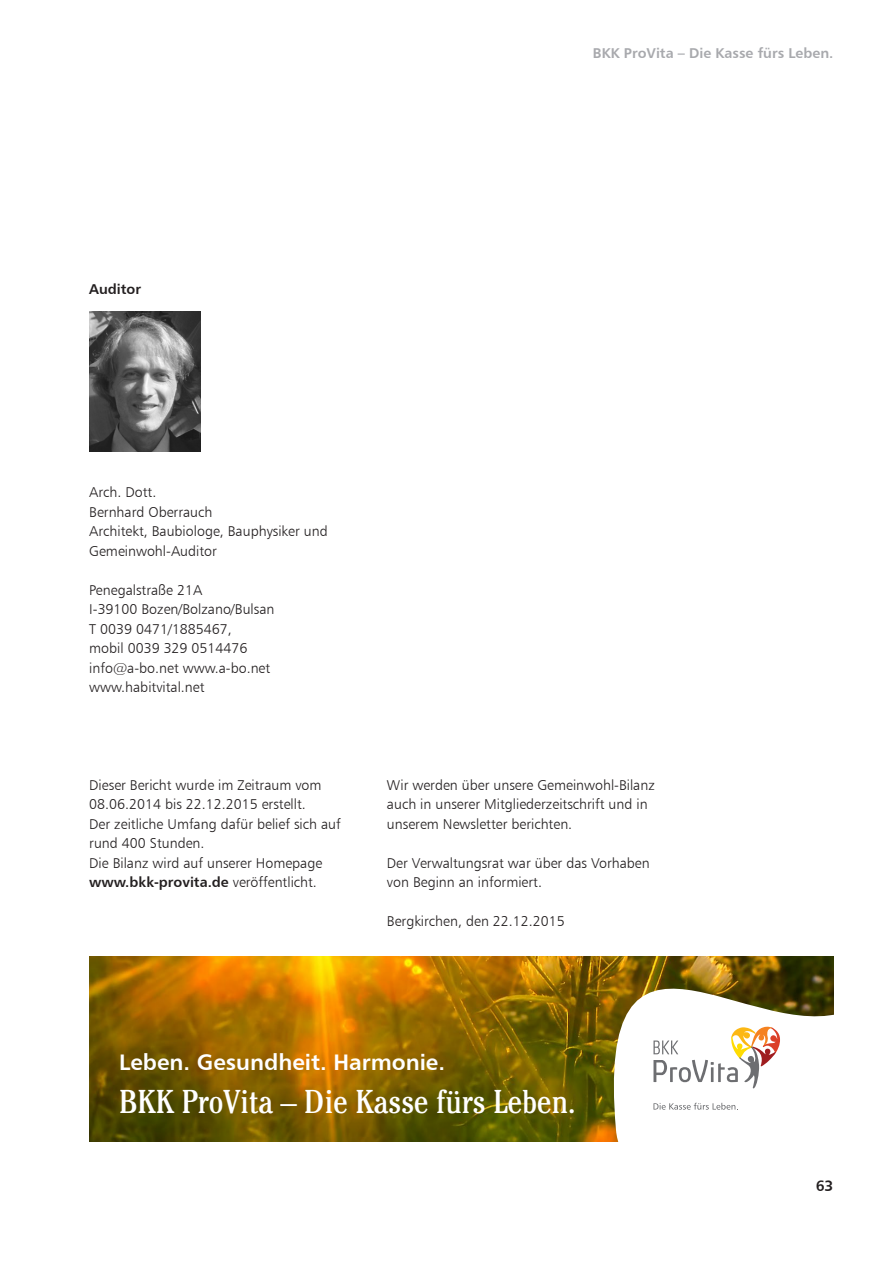
<style>
.page{position:relative;width:893px;height:1263px;background:#fff}
.page>*{position:absolute;margin:0;border:0;box-sizing:border-box;transform-origin:0 0}
.t1{font:condensed 33px "Cheltenham Std";color:#fff}
.t2{font:22.5px "Humanist 777 BT Bold B";color:#fff}
.t3{font:15px "Humanist 777 BT Bold B";color:#231f20}
.t4{font:14.25px/19.5px "Humanist 777 BT Light B";color:#231f20}
.t5{font:14.25px "Humanist 777 BT Bold B";color:#231f20}
.t6{font:14.25px "Humanist 777 BT Bold B";color:#a8a9ad}
.s1{font-family:"Humanist 777 BT Light B"}
</style>
<div class="page">
<img style="left:89px;top:957px;width:744px;height:185px">
<svg style="left:603px;top:981px;width:231px;height:161px"></svg>
<img style="left:89px;top:311px;width:112px;height:141px">
<p class="t6" style="left:593px;top:48px;width:242px">BKK ProVita – Die Kasse fürs Leben.</p>
<p class="t5" style="left:89px;top:283px;width:53px">Auditor</p>
<p class="t4" style="left:89px;top:484px;width:240px">Arch. Dott.<br>Bernhard Oberrauch<br>Architekt, Baubiologe, Bauphysiker und<br>Gemeinwohl-Auditor</p>
<p class="t4" style="left:89px;top:581px;width:187px">Penegalstraße 21A<br>I-39100 Bozen/Bolzano/Bulsan<br>T 0039 0471/1885467,<br>mobil 0039 329 0514476 info@a-bo.net www.a-bo.net www.habitvital.net</p>
<p class="t4" style="left:89px;top:776px;width:253px">Dieser Bericht wurde im Zeitraum vom 08.06.2014 bis 22.12.2015 erstellt.<br>Der zeitliche Umfang dafür belief sich auf rund 400 Stunden.<br>Die Bilanz wird auf unserer Homepage</p>
<p class="t5" style="left:89px;top:876px;width:229px">www.bkk-provita.de <span class="s1">veröffentlicht.</span></p>
<p class="t4" style="left:387px;top:776px;width:269px">Wir werden über unsere Gemeinwohl-Bilanz auch in unserer Mitgliederzeitschrift und in unserem Newsletter berichten.</p>
<p class="t4" style="left:387px;top:854px;width:264px">Der Verwaltungsrat war über das Vorhaben von Beginn an informiert.</p>
<p class="t4" style="left:387px;top:913px;width:179px">Bergkirchen, den 22.12.2015</p>
<h2 class="t2" style="left:119px;top:1052px;width:327px">Leben. Gesundheit. Harmonie.</h2>
<h1 class="t1" style="left:119px;top:1084px;width:458px">BKK ProVita – Die Kasse fürs Leben.</h1>
<p class="t3" style="left:816px;top:1179px;width:19px">63</p>
</div>
